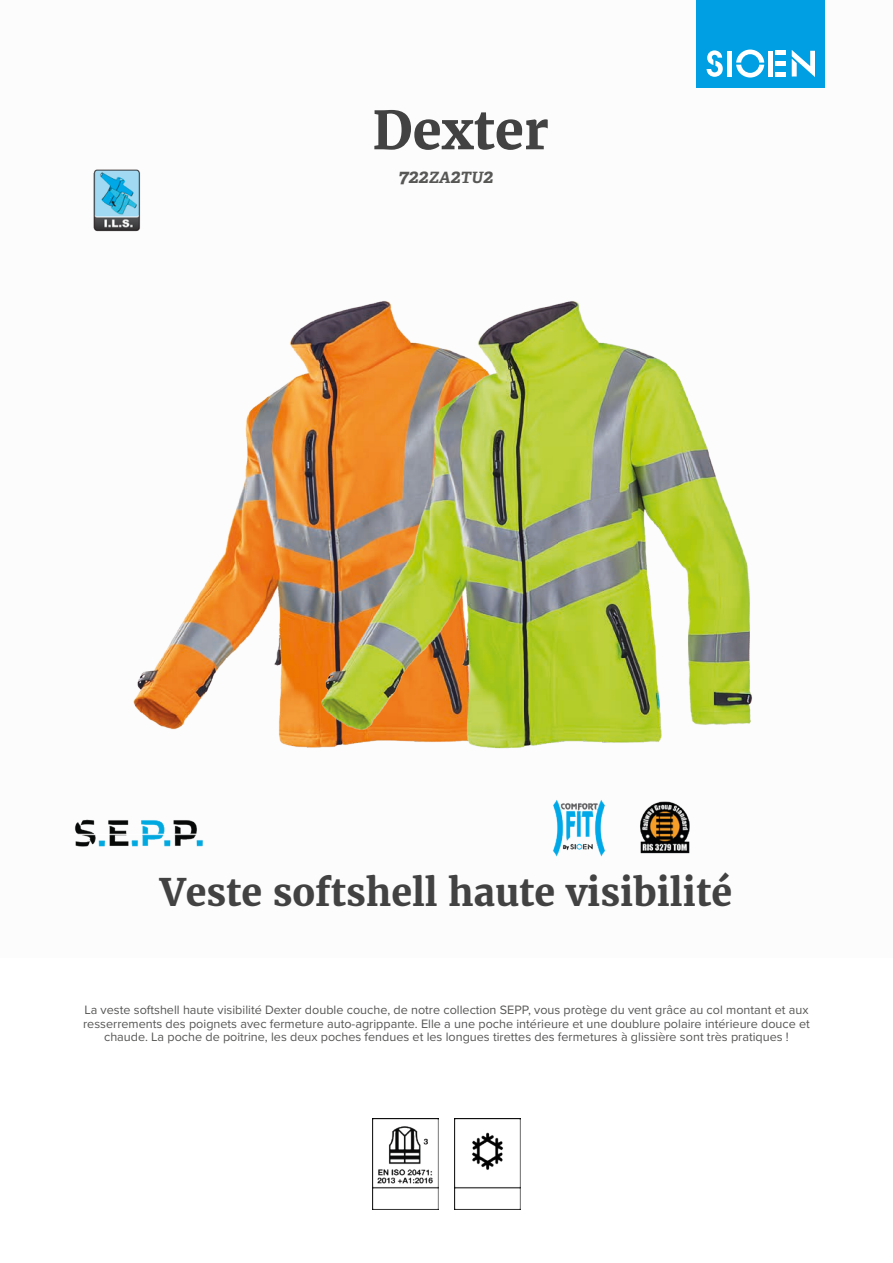
<style>
.page{position:relative;width:893px;height:1263px;background:#fff}
.page>*{position:absolute;margin:0;border:0;box-sizing:border-box;transform-origin:0 0}
.t1{font:700 52.5px "Merriweather";color:#424243}
.t2{font:700 37.5px "Merriweather";color:#424243}
.t3{font:italic 700 19.5px "Adelle";color:#575756}
.t4{font:12.6px/13.6px "Proxima Nova";color:#575756;text-align:center}
.s1{font-size:15.6px}
</style>
<div class="page">
<div style="left:697px;top:0;width:128px;height:88px;background:#009fe3"></div>
<svg style="left:707px;top:50px;width:16px;height:27px"></svg>
<svg style="left:736px;top:50px;width:28px;height:28px"></svg>
<div style="left:727px;top:51px;width:5px;height:26px;background:#fff"></div>
<div style="left:768px;top:51px;width:5px;height:26px;background:#fff"></div>
<div style="left:775px;top:72px;width:11px;height:5px;background:#fff"></div>
<div style="left:775px;top:61px;width:11px;height:5px;background:#fff"></div>
<hr style="left:775px;top:51px;width:11px;height:4px;background:#fff">
<svg style="left:792px;top:50px;width:23px;height:27px"></svg>
<img style="left:93px;top:169px;width:45px;height:63px">
<img style="left:74px;top:819px;width:36px;height:28px">
<img style="left:372px;top:1118px;width:66px;height:92px">
<img style="left:454px;top:1118px;width:67px;height:92px">
<img style="left:110px;top:170px;width:188px;height:677px">
<img style="left:298px;top:301px;width:454px;height:556px">
<h1 class="t1" style="left:372px;top:95px;width:178px">Dexter</h1>
<h3 class="t3" style="left:398px;top:164px;width:96px">722<span class="s1">ZA</span>2<span class="s1">TU</span>2</h3>
<h2 class="t2" style="left:160px;top:867px;width:574px">Veste softshell haute visibilité</h2>
<p class="t4" style="left:83px;top:1002px;width:728px">La veste softshell haute visibilité Dexter double couche, de notre collection SEPP, vous protège du vent grâce au col montant et aux resserrements des poignets avec fermeture auto-agrippante. Elle a une poche intérieure et une doublure polaire intérieure douce et chaude. La poche de poitrine, les deux poches fendues et les longues tirettes des fermetures à glissière sont très pratiques !</p>
</div>
